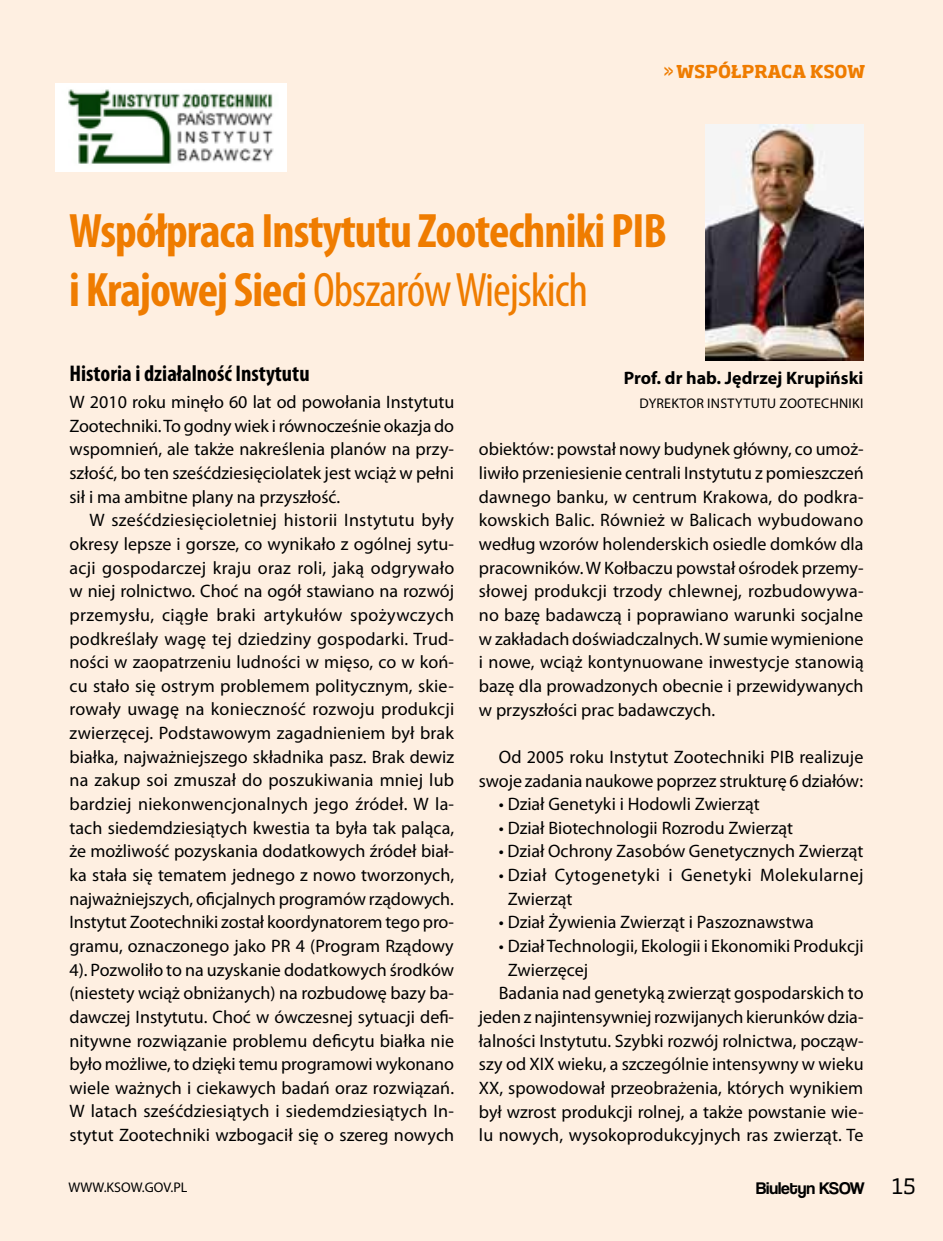
<style>
.page{position:relative;width:943px;height:1241px;background:#fff}
.page>*{position:absolute;margin:0;border:0;box-sizing:border-box;transform-origin:0 0}
.t1{font:700 condensed 48.65px/58.3px "Myriad Pro";letter-spacing:-.02em;color:#ef7c00}
.t2{font:700 condensed 22.75px "Myriad Pro";color:#000}
.t3{font:21px "Soho Pro";color:#000}
.t4{font:18.03px/23.6px "Myriad Pro";color:#000;text-align:justify}
.t5{font:18.03px/23.6px "Myriad Pro";letter-spacing:.025em;color:#000}
.t6{font:700 18.03px "Myriad Pro";color:#000}
.t7{font:700 17.5px "Soho Pro";letter-spacing:-.005em;color:#ef7c00}
.t8{font:17.5px "Coolvetica Rg";color:#000}
.t9{font:14px "Myriad Pro";color:#000}
.s1{font-family:"Myriad Pro";font-weight:900}
.s2{font-weight:400}
</style>
<div class="page">
<div style="left:0;top:0;width:943px;height:1240px;background:#feefe1"></div>
<img style="left:56px;top:84px;width:230px;height:88px">
<img style="left:706px;top:124px;width:157px;height:237px">
<p class="t7" style="left:664px;top:59px;width:203px"><span class="s1">&gt;&gt;</span> WSPÓŁPRACA KSOW</p>
<h1 class="t1" style="left:69px;top:201px;width:599px">Współpraca Instytutu Zootechniki PIB i Krajowej Sieci <span class="s2">Obszarów Wiejskich</span></h1>
<p class="t2" style="left:69px;top:359px;width:242px">Historia i działalność Instytutu</p>
<p class="t4" style="left:69px;top:390px;width:386px">W 2010 roku minęło 60 lat od powołania Instytutu Zootechniki. To godny wiek i równocześnie okazja do wspomnień, ale także nakreślenia planów na przy&shy;szłość, bo ten sześćdziesięciolatek jest wciąż w pełni sił i ma ambitne plany na przyszłość.</p>
<p class="t4" style="left:69px;top:508px;width:386px;text-indent:20px">W sześćdziesięcioletniej historii Instytutu były okresy lepsze i gorsze, co wynikało z ogólnej sytu&shy;acji gospodarczej kraju oraz roli, jaką odgrywało w niej rolnictwo. Choć na ogół stawiano na rozwój przemysłu, ciągłe braki artykułów spożywczych podkreślały wagę tej dziedziny gospodarki. Trud&shy;ności w zaopatrzeniu ludności w mięso, co w koń&shy;cu stało się ostrym problemem politycznym, skie&shy;rowały uwagę na konieczność rozwoju produkcji zwierzęcej. Podstawowym zagadnieniem był brak białka, najważniejszego składnika pasz. Brak dewiz na zakup soi zmuszał do poszukiwania mniej lub bardziej niekonwencjonalnych jego źródeł. W la&shy;tach siedemdziesiątych kwestia ta była tak paląca, że możliwość pozyskania dodatkowych źródeł biał&shy;ka stała się tematem jednego z nowo tworzonych, najważniejszych, oficjalnych programów rządowych.<br>Instytut Zootechniki został koordynatorem tego pro&shy;gramu, oznaczonego jako PR 4 (Program Rządowy 4). Pozwoliło to na uzyskanie dodatkowych środków (niestety wciąż obniżanych) na rozbudowę bazy ba&shy;dawczej Instytutu. Choć w ówczesnej sytuacji defi&shy;nitywne rozwiązanie problemu deficytu białka nie było możliwe, to dzięki temu programowi wykonano wiele ważnych i ciekawych badań oraz rozwiązań.<br>W latach sześćdziesiątych i siedemdziesiątych In&shy;stytut Zootechniki wzbogacił się o szereg nowych</p>
<p class="t6" style="left:623px;top:366px;width:241px">Prof. dr hab. Jędrzej Krupiński</p>
<p class="t9" style="left:639px;top:394px;width:19px">Dyrektor</p>
<p class="t9" style="left:707px;top:394px;width:22px">Instytutu</p>
<p class="t9" style="left:779px;top:394px;width:18px">Zootech</p>
<p class="t9" style="left:839px;top:394px;width:15px">niki</p>
<p class="t4" style="left:479px;top:437px;width:386px">obiektów: powstał nowy budynek główny, co umoż&shy;liwiło przeniesienie centrali Instytutu z pomieszczeń dawnego banku, w centrum Krakowa, do podkra&shy;kowskich Balic. Również w Balicach wybudowano według wzorów holenderskich osiedle domków dla pracowników. W Kołbaczu powstał ośrodek przemy&shy;słowej produkcji trzody chlewnej, rozbudowywa&shy;no bazę badawczą i poprawiano warunki socjalne w zakładach doświadczalnych. W sumie wymienione i nowe, wciąż kontynuowane inwestycje stanowią bazę dla prowadzonych obecnie i przewidywanych w przyszłości prac badawczych.</p>
<p class="t4" style="left:479px;top:744px;width:386px;text-align:right">Od 2005 roku Instytut Zootechniki PIB realizuje swoje zadania naukowe poprzez strukturę 6 działów:</p>
<p class="t4" style="left:499px;top:791px;width:262px">• Dział Genetyki i Hodowli Zwierząt</p>
<p class="t4" style="left:499px;top:815px;width:296px">• Dział Biotechnologii Rozrodu Zwierząt</p>
<p class="t4" style="left:499px;top:839px;width:366px">• Dział Ochrony Zasobów Genetycznych Zwierząt</p>
<p class="t5" style="left:507px;top:862px;width:357px;text-indent:-9px">• Dział Cytogenetyki i Genetyki Molekularnej<br>Zwierząt</p>
<p class="t4" style="left:499px;top:910px;width:316px">• Dział Żywienia Zwierząt i Paszoznawstwa</p>
<p class="t4" style="left:499px;top:933px;width:366px">• Dział Technologii, Ekologii i Ekonomiki Produkcji</p>
<p class="t4" style="left:507px;top:957px;width:82px">Zwierzęcej</p>
<p class="t4" style="left:499px;top:981px;width:366px">Badania nad genetyką zwierząt gospodarskich to</p>
<p class="t4" style="left:479px;top:1004px;width:386px">jeden z najintensywniej rozwijanych kierunków dzia-</p>
<p class="t4" style="left:479px;top:1028px;width:386px">łalności Instytutu. Szybki rozwój rolnictwa, począw-</p>
<p class="t4" style="left:479px;top:1051px;width:386px">szy od XIX wieku, a szczególnie intensywny w wieku</p>
<p class="t4" style="left:479px;top:1075px;width:386px">XX, spowodował przeobrażenia, których wynikiem</p>
<p class="t4" style="left:479px;top:1099px;width:386px">był wzrost produkcji rolnej, a także powstanie wie-</p>
<p class="t4" style="left:479px;top:1122px;width:386px">lu nowych, wysokoprodukcyjnych ras zwierząt. Te</p>
<p class="t9" style="left:68px;top:1178px;width:120px">WWW.KSOW.GOV.PL</p>
<p class="t8" style="left:756px;top:1177px;width:110px">Biuletyn KSOW</p>
<p class="t3" style="left:891px;top:1171px;width:26px">15</p>
</div>
